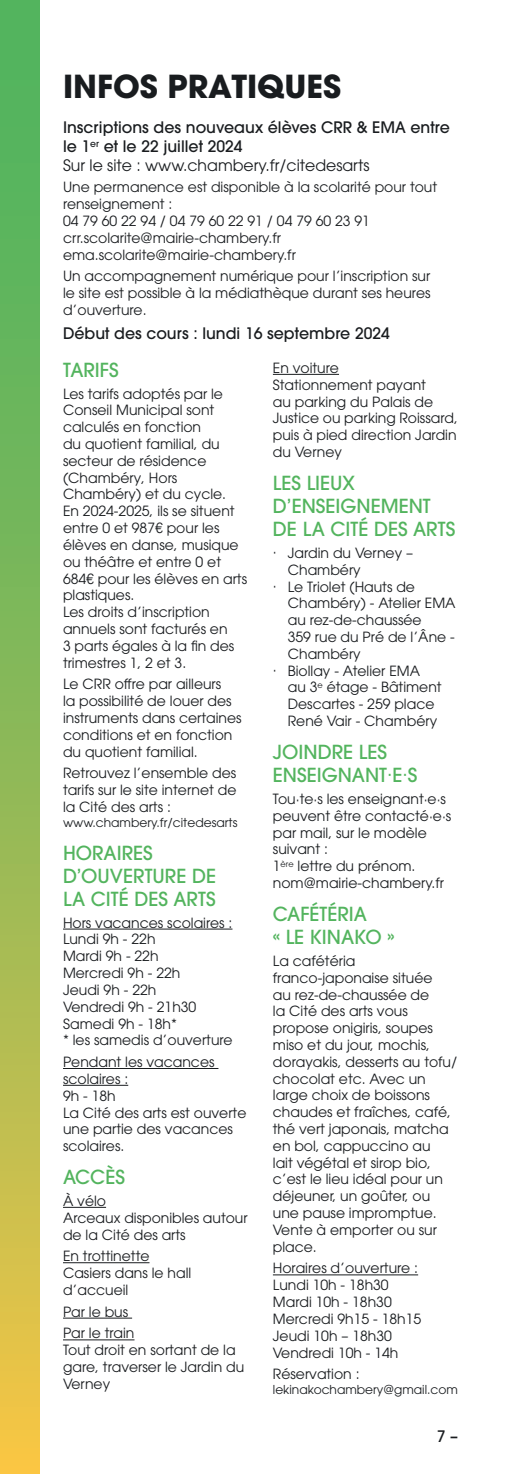
<style>
.page{position:relative;width:521px;height:1474px;background:#fff}
.page>*{position:absolute;margin:0;border:0;box-sizing:border-box;transform-origin:0 0}
.t1{font:700 31.5px "ITC Avant Garde Pro";color:#191c1f}
.t2{font:500 19.25px/23.1px "ITC Avant Garde Pro";color:#53b45e}
.t3{font:500 15.75px/18.9px "ITC Avant Garde Pro";color:#191c1f}
.t4{font:14px/16.8px "ITC Avant Garde Pro";color:#191c1f}
.t5{font:12.25px "ITC Avant Garde Pro";color:#191c1f}
.s1{font-weight:400}
</style>
<div class="page">
<svg style="left:0;top:0;width:40px;height:1473px;background:#94ba55"></svg>
<hr style="left:63px;top:928px;width:169px;height:1px;background:#191c1f">
<hr style="left:63px;top:1068px;width:155px;height:1px;background:#191c1f">
<hr style="left:63px;top:1084px;width:65px;height:1px;background:#191c1f">
<hr style="left:63px;top:1206px;width:43px;height:1px;background:#191c1f">
<hr style="left:63px;top:1262px;width:86px;height:1px;background:#191c1f">
<hr style="left:63px;top:1317px;width:69px;height:1px;background:#191c1f">
<hr style="left:63px;top:1339px;width:71px;height:1px;background:#191c1f">
<hr style="left:273px;top:374px;width:66px;height:1px;background:#191c1f">
<hr style="left:273px;top:1274px;width:145px;height:1px;background:#191c1f">
<h1 class="t1" style="left:63px;top:65px;width:280px">INFOS PRATIQUES</h1>
<p class="t3" style="left:63px;top:117px;width:388px">Inscriptions des nouveaux élèves CRR &amp; EMA entre le 1<sup>er</sup> et le 22 juillet 2024<br><span class="s1">Sur le site : www.chambery.fr/citedesarts</span></p>
<p class="t4" style="left:63px;top:179px;width:376px">Une permanence est disponible à la scolarité pour tout renseignement :<br>04 79 60 22 94 / 04 79 60 22 91 / 04 79 60 23 91 crr.scolarite@mairie-chambery.fr ema.scolarite@mairie-chambery.fr</p>
<p class="t4" style="left:63px;top:268px;width:369px;text-align:justify">Un accompagnement numérique pour l’inscription sur le site est possible à la médiathèque durant ses heures d’ouverture.</p>
<p class="t3" style="left:63px;top:323px;width:328px">Début des cours : lundi 16 septembre 2024</p>
<h2 class="t2" style="left:63px;top:358px;width:57px">TARIFS</h2>
<p class="t4" style="left:63px;top:385px;width:186px">Les tarifs adoptés par le<br>Conseil Municipal sont calculés en fonction<br>du quotient familial, du secteur de résidence (Chambéry, Hors<br>Chambéry) et du cycle.<br>En 2024-2025, ils se situent entre 0 et 987€ pour les élèves en danse, musique ou théâtre et entre 0 et<br>684€ pour les élèves en arts plastiques.<br>Les droits d’inscription annuels sont facturés en<br>3 parts égales à la fin des trimestres 1, 2 et 3.</p>
<p class="t4" style="left:63px;top:675px;width:180px">Le CRR offre par ailleurs<br>la possibilité de louer des instruments dans certaines conditions et en fonction du quotient familial.</p>
<p class="t4" style="left:63px;top:764px;width:175px;text-align:justify">Retrouvez l’ensemble des tarifs sur le site internet de la Cité des arts :</p>
<p class="t5" style="left:63px;top:814px;width:176px">www.chambery.fr/citedesarts</p>
<h2 class="t2" style="left:63px;top:841px;width:155px">HORAIRES<br>D’OUVERTURE DE<br>LA CITÉ DES ARTS</h2>
<p class="t4" style="left:63px;top:914px;width:171px">Hors vacances scolaires :<br>Lundi 9h - 22h<br>Mardi 9h - 22h<br>Mercredi 9h - 22h<br>Jeudi 9h - 22h<br>Vendredi 9h - 21h30<br>Samedi 9h - 18h*<br>* les samedis d’ouverture</p>
<p class="t4" style="left:63px;top:1053px;width:185px">Pendant les vacances scolaires :<br>9h - 18h<br>La Cité des arts est ouverte une partie des vacances scolaires.</p>
<h2 class="t2" style="left:63px;top:1165px;width:63px">ACCÈS</h2>
<p class="t4" style="left:63px;top:1192px;width:186px">À vélo<br>Arceaux disponibles autour de la Cité des arts</p>
<p class="t4" style="left:63px;top:1247px;width:130px">En trottinette<br>Casiers dans le hall d’accueil</p>
<p class="t4" style="left:63px;top:1300px;width:73px;line-height:21.7px">Par le bus<br>Par le train</p>
<p class="t4" style="left:63px;top:1341px;width:183px">Tout droit en sortant de la gare, traverser le Jardin du<br>Verney</p>
<p class="t4" style="left:273px;top:359px;width:187px">En voiture<br>Stationnement payant<br>au parking du Palais de<br>Justice ou parking Roissard, puis à pied direction Jardin du Verney</p>
<h2 class="t2" style="left:273px;top:471px;width:184px">LES LIEUX<br>D’ENSEIGNEMENT<br>DE LA CITÉ DES ARTS</h2>
<p class="t4" style="left:273px;top:544px;width:142px">Ω Jardin du Verney –</p>
<p class="t4" style="left:288px;top:561px;width:74px">Chambéry</p>
<p class="t4" style="left:273px;top:578px;width:144px">Ω Le Triolet (Hauts de</p>
<p class="t4" style="left:288px;top:594px;width:169px">Chambéry) - Atelier EMA</p>
<p class="t4" style="left:288px;top:611px;width:135px">au rez-de-chaussée</p>
<p class="t4" style="left:288px;top:628px;width:169px">359 rue du Pré de l’Âne -</p>
<p class="t4" style="left:288px;top:645px;width:74px">Chambéry</p>
<p class="t4" style="left:273px;top:662px;width:149px">Ω Biollay - Atelier EMA</p>
<p class="t4" style="left:288px;top:678px;width:155px">au 3<sup>e</sup> étage - Bâtiment</p>
<p class="t4" style="left:288px;top:695px;width:148px">Descartes - 259 place</p>
<p class="t4" style="left:288px;top:712px;width:151px">René Vair - Chambéry</p>
<h2 class="t2" style="left:273px;top:740px;width:146px">JOINDRE LES<br>ENSEIGNANT·E·S</h2>
<p class="t4" style="left:273px;top:790px;width:180px">Tou·te·s les enseignant·e·s peuvent être contacté·e·s par mail, sur le modèle suivant :<br>1<sup>ère</sup> lettre du prénom. nom@mairie-chambery.fr</p>
<h2 class="t2" style="left:273px;top:902px;width:123px">CAFÉTÉRIA<br>« LE KINAKO »</h2>
<p class="t4" style="left:273px;top:952px;width:186px">La cafétéria franco‑japonaise située<br>au rez-de-chaussée de<br>la Cité des arts vous propose onigiris, soupes miso et du jour, mochis, dorayakis, desserts au tofu/ chocolat etc. Avec un large choix de boissons chaudes et fraîches, café, thé vert japonais, matcha en bol, cappuccino au<br>lait végétal et sirop bio, c’est le lieu idéal pour un déjeuner, un goûter, ou une pause impromptue.<br>Vente à emporter ou sur place.</p>
<p class="t4" style="left:273px;top:1259px;width:150px">Horaires d’ouverture :<br>Lundi 10h - 18h30<br>Mardi 10h - 18h30<br>Mercredi 9h15 - 18h15<br>Jeudi 10h – 18h30<br>Vendredi 10h - 14h</p>
<p class="t4" style="left:273px;top:1365px;width:88px">Réservation :</p>
<p class="t5" style="left:273px;top:1381px;width:187px">lekinakochambery@gmail.com</p>
<p class="t3" style="left:437px;top:1426px;width:23px">7 –</p>
</div>
